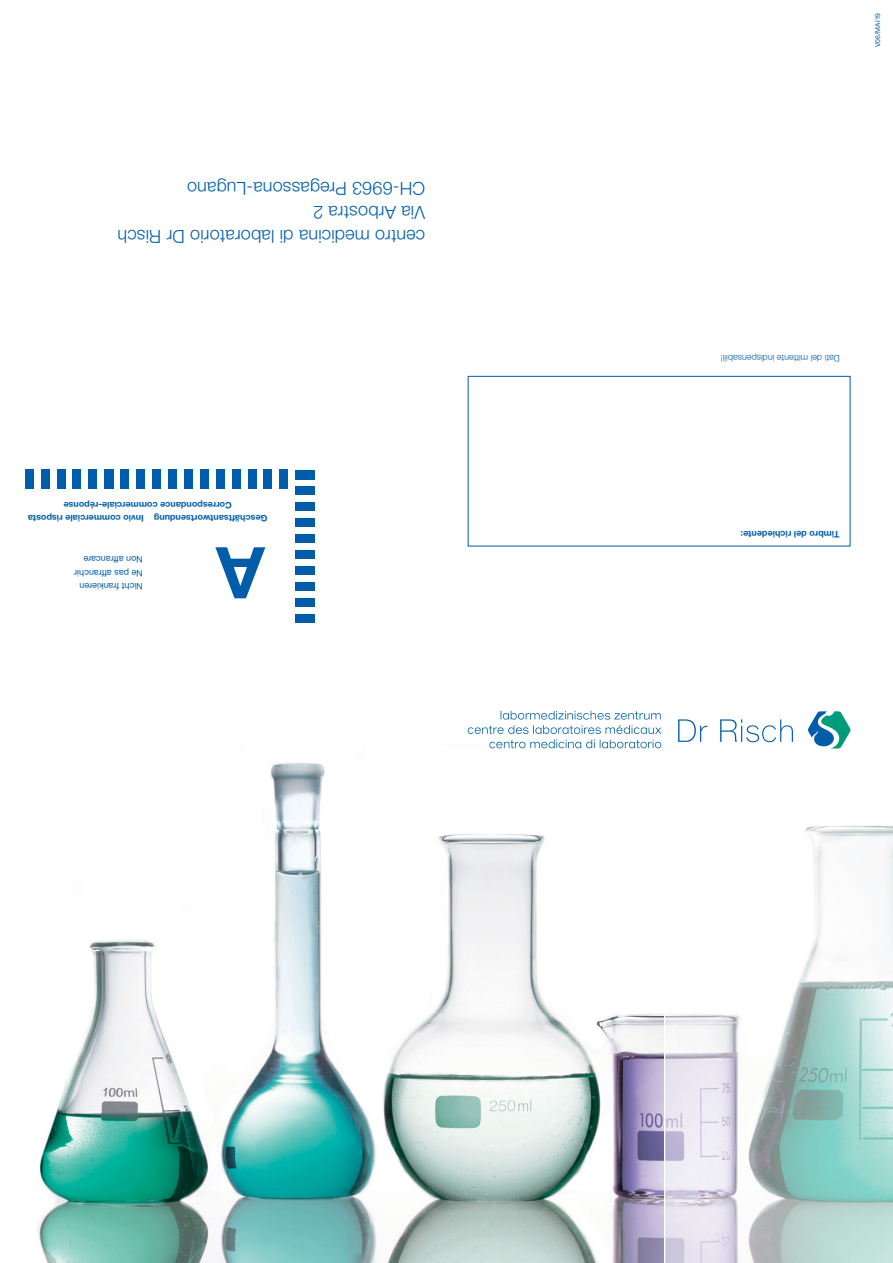
<style>
.page{position:relative;width:893px;height:1263px;background:#fff}
.page>*{position:absolute;margin:0;border:0;box-sizing:border-box;transform-origin:0 0}
.t1{font:300 18px/24px "Helvetica Neue LT Std";letter-spacing:.01em;color:#005daa}
.t2{font:700 9px/13.5px "Helvetica Neue LT Std";color:#005daa;text-align:center}
.t3{font:9px/13.5px "Helvetica Neue LT Std";color:#005daa}
.t4{font:300 9px "Helvetica Neue LT Std";color:#005daa}
.t5{font:6.75px "Helvetica Neue LT Std";letter-spacing:.02em;color:#005daa}
</style>
<div class="page">
<img style="left:38px;top:748px;width:626px;height:515px">
<svg style="left:665px;top:748px;width:228px;height:515px"></svg>
<svg style="left:468px;top:711px;width:383px;height:37px"></svg>
<div style="left:296px;top:598px;width:19px;height:9px;background:#005daa"></div>
<div style="left:296px;top:614px;width:19px;height:9px;background:#005daa"></div>
<div style="left:25px;top:470px;width:8px;height:19px;background:#005daa"></div>
<div style="left:57px;top:470px;width:8px;height:19px;background:#005daa"></div>
<div style="left:41px;top:470px;width:8px;height:19px;background:#005daa"></div>
<svg style="left:215px;top:547px;width:50px;height:51px"></svg>
<div style="left:296px;top:470px;width:19px;height:9px;background:#005daa"></div>
<div style="left:296px;top:486px;width:19px;height:8px;background:#005daa"></div>
<div style="left:296px;top:502px;width:19px;height:8px;background:#005daa"></div>
<div style="left:296px;top:534px;width:19px;height:9px;background:#005daa"></div>
<div style="left:296px;top:518px;width:19px;height:9px;background:#005daa"></div>
<div style="left:296px;top:550px;width:19px;height:9px;background:#005daa"></div>
<div style="left:296px;top:566px;width:19px;height:9px;background:#005daa"></div>
<div style="left:296px;top:582px;width:19px;height:9px;background:#005daa"></div>
<div style="left:104px;top:470px;width:10px;height:19px;background:#005daa"></div>
<div style="left:120px;top:470px;width:9px;height:19px;background:#005daa"></div>
<div style="left:136px;top:470px;width:9px;height:19px;background:#005daa"></div>
<div style="left:168px;top:470px;width:9px;height:19px;background:#005daa"></div>
<div style="left:152px;top:470px;width:9px;height:19px;background:#005daa"></div>
<div style="left:184px;top:470px;width:9px;height:19px;background:#005daa"></div>
<div style="left:73px;top:470px;width:8px;height:19px;background:#005daa"></div>
<div style="left:200px;top:470px;width:9px;height:19px;background:#005daa"></div>
<div style="left:216px;top:470px;width:8px;height:19px;background:#005daa"></div>
<div style="left:89px;top:470px;width:8px;height:19px;background:#005daa"></div>
<div style="left:232px;top:470px;width:8px;height:19px;background:#005daa"></div>
<div style="left:248px;top:470px;width:8px;height:19px;background:#005daa"></div>
<div style="left:264px;top:470px;width:8px;height:19px;background:#005daa"></div>
<div style="left:280px;top:470px;width:8px;height:19px;background:#005daa"></div>
<div style="left:468px;top:376px;width:382px;height:170px;border:1px solid #005daa"></div>
<h1 class="t1" style="left:425px;top:248px;width:309px;rotate:-180deg">centro medicina di laboratorio Dr Risch<br>Via Arbostra 2<br>CH-6963 Pregassona-Lugano</h1>
<p class="t2" style="left:268px;top:525px;width:241px;rotate:-180deg">Geschäftsantwortsendung Invio commerciale risposta<br>Correspondance commerciale-réponse</p>
<p class="t3" style="left:143px;top:593px;width:70px;rotate:-180deg">Nicht frankieren<br>Ne pas affranchir<br>Non affrancare</p>
<p class="t5" style="left:874px;top:47px;width:36px;rotate:-90deg">V06/MAI19</p>
<p class="t4" style="left:840px;top:364px;width:121px;rotate:-180deg">Dati del mittente indispensabili!</p>
<p class="t2" style="left:840px;top:541px;width:100px;rotate:-180deg">Timbro del richiedente:</p>
</div>
